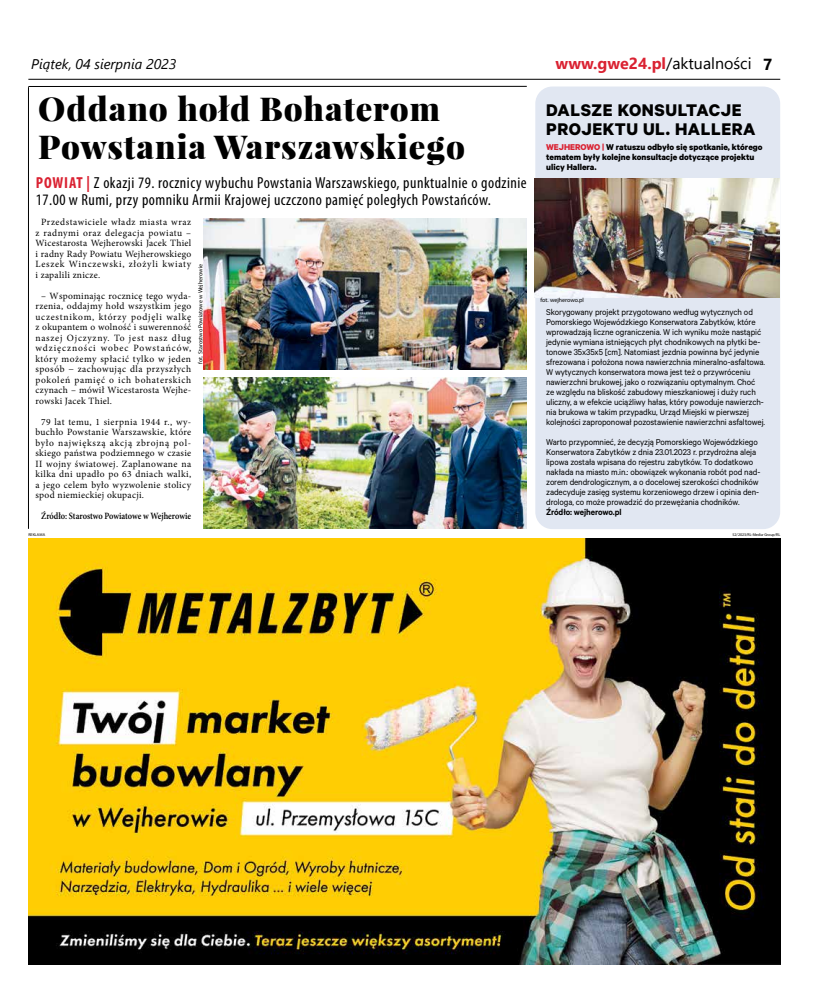
<style>
.page{position:relative;width:820px;height:993px;background:#fff}
.page>*{position:absolute;margin:0;border:0;box-sizing:border-box;transform-origin:0 0}
.t1{font:900 33px/38px "Playfair Display";letter-spacing:.03em;color:#000}
.t2{font:700 19px/19.3px "Calibre";letter-spacing:.03em;color:#000}
.t3{font:condensed 16px/17px "Myriad Pro";letter-spacing:.03em;color:#000}
.t4{font:700 16px "Segoe UI";color:#da2232}
.t5{font:italic 14px "Segoe UI";color:#000}
.t6{font:9.6px/10.5px "Minion Pro";letter-spacing:.03em;color:#000;text-align:justify}
.t7{font:600 9.6px "Minion Pro";letter-spacing:-.005em;color:#000;scale:.87 1}
.t8{font:9.5px/10px "Calibre";letter-spacing:-.01em;color:#000}
.t9{font:700 9.5px/10px "Calibre";color:#000}
.t10{font:600 9.5px "Calibre";letter-spacing:-.01em;color:#000}
.t11{font:6px "Myriad Pro";color:#000}
.t12{font:4px "Myriad Pro";color:#000}
.t13{font:4px "Myriad Pro";letter-spacing:.02em;color:#000}
.s1{font-weight:400;color:#000}
.s2{color:#000}
.s3{font-weight:700;color:#da2232}
.s4{color:#da2232}
</style>
<div class="page">
<hr style="left:28px;top:79px;width:752px;height:1px;background:#000">
<img style="left:28px;top:538px;width:752px;height:426px">
<hr style="left:28px;top:86px;width:498px;height:1px;background:#000">
<hr style="left:28px;top:87px;width:1px;height:441px;background:#000">
<img style="left:203px;top:218px;width:323px;height:151px">
<div style="left:535px;top:86px;width:244px;height:443px;background:#e1e7f2;border-radius:17px"></div>
<img style="left:534px;top:178px;width:245px;height:119px">
<img style="left:203px;top:377px;width:323px;height:151px">
<h3 class="t5" style="left:31px;top:51px;width:146px">Piątek, 04 sierpnia 2023</h3>
<h3 class="t4" style="left:555px;top:49px;width:218px">www.gwe24.pl<span class="s1">/aktualności</span> <span class="s2">7</span></h3>
<h1 class="t1" style="left:38px;top:89px;width:428px">Oddano hołd Bohaterom<br>Powstania Warszawskiego</h1>
<h3 class="t3" style="left:36px;top:173px;width:492px"><span class="s3">POWIAT |</span> Z okazji 79. rocznicy wybuchu Powstania Warszawskiego, punktualnie o godzinie<br>17.00 w Rumi, przy pomniku Armii Krajowej uczczono pamięć poległych Powstańców.</h3>
<p class="t6" style="left:35px;top:217px;width:157px;text-indent:6px">Przedstawiciele władz miasta wraz z radnymi oraz delegacja powiatu – Wicestarosta Wejherowski Jacek Thiel i radny Rady Powiatu Wejherowskiego Leszek Winczewski, złożyli kwiaty i zapalili znicze.</p>
<p class="t6" style="left:35px;top:290px;width:157px;text-indent:6px">– Wspominając rocznicę tego wyda&shy;rzenia, oddajmy hołd wszystkim jego uczestnikom, którzy podjęli walkę z okupantem o wolność i suwerenność naszej Ojczyzny. To jest nasz dług wdzięczności wobec Powstańców, który możemy spłacić tylko w jeden sposób − zachowując dla przyszłych pokoleń pamięć o ich bohaterskich czynach – mówił Wicestarosta Wejhe&shy;rowski Jacek Thiel.</p>
<p class="t6" style="left:35px;top:416px;width:157px;text-indent:6px">79 lat temu, 1 sierpnia 1944 r., wy&shy;buchło Powstanie Warszawskie, które było największą akcją zbrojną pol&shy;skiego państwa podziemnego w czasie II wojny światowej. Zaplanowane na kilka dni upadło po 63 dniach walki, a jego celem było wyzwolenie stolicy spod niemieckiej okupacji.</p>
<p class="t7" style="left:41px;top:509px;width:174px">Źródło: Starostwo Powiatowe w Wejherowie</p>
<p class="t11" style="left:197px;top:363px;width:101px;rotate:-90deg">fot. Starostwo Powiatowe w Wejherowie</p>
<h2 class="t2" style="left:546px;top:99px;width:211px">DALSZE KONSULTACJE<br>PROJEKTU UL. HALLERA</h2>
<p class="t9" style="left:546px;top:142px;width:218px"><span class="s4">WEJHEROWO |</span> W ratuszu odbyło się spotkanie, którego tematem były kolejne konsultacje dotyczące projektu ulicy Hallera.</p>
<p class="t11" style="left:540px;top:296px;width:45px">fot. wejherowo.pl</p>
<p class="t8" style="left:546px;top:306px;width:220px">Skorygowany projekt przygotowano według wytycznych od Pomorskiego Wojewódzkiego Konserwatora Zabytków, które wprowadzają liczne ograniczenia. W ich wyniku może nastąpić jedynie wymiana istniejących płyt chodnikowych na płytki be&shy;tonowe 35x35x5 [cm]. Natomiast jezdnia powinna być jedynie sfrezowana i położona nowa nawierzchnia mineralno-asfaltowa.<br>W wytycznych konserwatora mowa jest też o przywróceniu nawierzchni brukowej, jako o rozwiązaniu optymalnym. Choć ze względu na bliskość zabudowy mieszkaniowej i duży ruch uliczny, a w efekcie uciążliwy hałas, który powoduje nawierzch&shy;nia brukowa w takim przypadku, Urząd Miejski w pierwszej kolejności zaproponował pozostawienie nawierzchni asfaltowej.</p>
<p class="t8" style="left:546px;top:436px;width:215px">Warto przypomnieć, że decyzją Pomorskiego Wojewódzkiego Konserwatora Zabytków z dnia 23.01.2023 r. przydrożna aleja lipowa została wpisana do rejestru zabytków. To dodatkowo nakłada na miasto m.in.: obowiązek wykonania robót pod nad&shy;zorem dendrologicznym, a o docelowej szerokości chodników zadecyduje zasięg systemu korzeniowego drzew i opinia den&shy;drologa, co może prowadzić do przewężania chodników.</p>
<p class="t10" style="left:546px;top:506px;width:77px">Źródło: wejherowo.pl</p>
<p class="t13" style="left:28px;top:532px;width:18px">REKLAMA</p>
<p class="t12" style="left:732px;top:532px;width:49px">52/2023/RL-Media-Group/RL</p>
</div>
